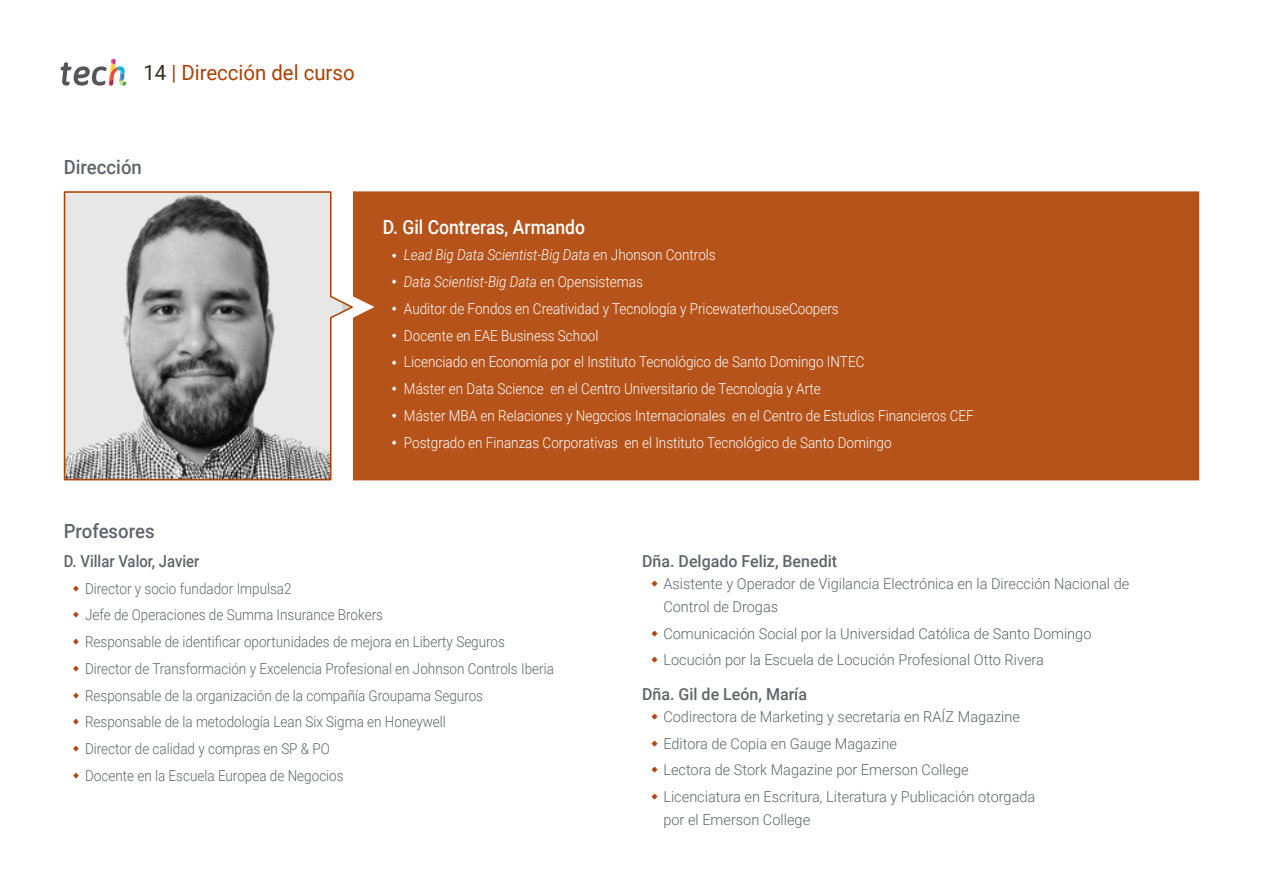
<style>
.page{position:relative;width:1263px;height:893px;background:#fff}
.page>*{position:absolute;margin:0;border:0;box-sizing:border-box;transform-origin:0 0}
.t1{font:21px "Roboto";color:#ae4000}
.t2{font:500 19.5px "Roboto";color:#fff;scale:.9 1}
.t3{font:500 19.5px "Roboto";color:#61646a;scale:.95 1}
.t4{font:500 16.5px "Roboto";color:#61646a}
.t5{font:500 16.5px "Roboto";color:#61646a;scale:.9 1}
.t6{font:300 15px/26.7px "Roboto";color:#fff;scale:.9 1}
.t7{font:300 15px/26.7px "Roboto";color:#61646a}
.t8{font:300 15px/26.7px "Roboto";color:#61646a;scale:.9 1}
.s1{color:#312e20}
.s2{font-style:italic}
</style>
<div class="page">
<svg style="left:61px;top:59px;width:65px;height:27px"></svg>
<div style="left:356px;top:191px;width:843px;height:289px;background:#b6531a"></div>
<svg style="left:63px;top:191px;width:293px;height:290px;background:#b5b2b0"></svg>
<svg style="left:392px;top:253px;width:5px;height:5px"></svg>
<svg style="left:392px;top:279px;width:5px;height:5px"></svg>
<svg style="left:392px;top:306px;width:5px;height:5px"></svg>
<svg style="left:392px;top:333px;width:5px;height:5px"></svg>
<svg style="left:392px;top:360px;width:5px;height:5px"></svg>
<svg style="left:392px;top:386px;width:5px;height:5px"></svg>
<svg style="left:392px;top:413px;width:5px;height:5px"></svg>
<svg style="left:392px;top:440px;width:5px;height:5px"></svg>
<h1 class="t1" style="left:144px;top:57px;width:213px"><span class="s1">14</span> | Dirección del curso</h1>
<h2 class="t3" style="left:64px;top:154px;width:84px">Dirección</h2>
<h2 class="t2" style="left:383px;top:213px;width:226px">D. Gil Contreras, Armando</h2>
<p class="t6" style="left:404px;top:241px;width:635px"><span class="s2">Lead Big Data Scientist-Big Data</span> en Jhonson Controls<br><span class="s2">Data Scientist-Big Data</span> en Opensistemas<br>Auditor de Fondos en Creatividad y Tecnología y PricewaterhouseCoopers<br>Docente en EAE Business School<br>Licenciado en Economía por el Instituto Tecnológico de Santo Domingo INTEC<br>Máster en Data Science en el Centro Universitario de Tecnología y Arte<br>Máster MBA en Relaciones y Negocios Internacionales en el Centro de Estudios Financieros CEF Postgrado en Finanzas Corporativas en el Instituto Tecnológico de Santo Domingo</p>
<h2 class="t3" style="left:64px;top:517px;width:97px">Profesores</h2>
<p class="t5" style="left:64px;top:549px;width:152px">D. Villar Valor, Javier</p>
<p class="t8" style="left:85px;top:574px;width:522px">Director y socio fundador Impulsa2<br>Jefe de Operaciones de Summa Insurance Brokers<br>Responsable de identificar oportunidades de mejora en Liberty Seguros Director de Transformación y Excelencia Profesional en Johnson Controls Iberia Responsable de la organización de la compañía Groupama Seguros Responsable de la metodología Lean Six Sigma en Honeywell<br>Director de calidad y compras en SP &amp; PO<br>Docente en la Escuela Europea de Negocios</p>
<p class="t4" style="left:642px;top:549px;width:197px">Dña. Delgado Feliz, Benedit</p>
<p class="t7" style="left:663px;top:572px;width:467px;line-height:22.5px">Asistente y Operador de Vigilancia Electrónica en la Dirección Nacional de<br>Control de Drogas</p>
<p class="t7" style="left:663px;top:619px;width:430px">Comunicación Social por la Universidad Católica de Santo Domingo<br>Locución por la Escuela de Locución Profesional Otto Rivera</p>
<p class="t4" style="left:642px;top:682px;width:167px">Dña. Gil de León, María</p>
<p class="t7" style="left:663px;top:703px;width:373px">Codirectora de Marketing y secretaria en RAÍZ Magazine Editora de Copia en Gauge Magazine<br>Lectora de Stork Magazine por Emerson College Licenciatura en Escritura, Literatura y Publicación otorgada</p>
<p class="t7" style="left:663px;top:805px;width:148px">por el Emerson College</p>
</div>
